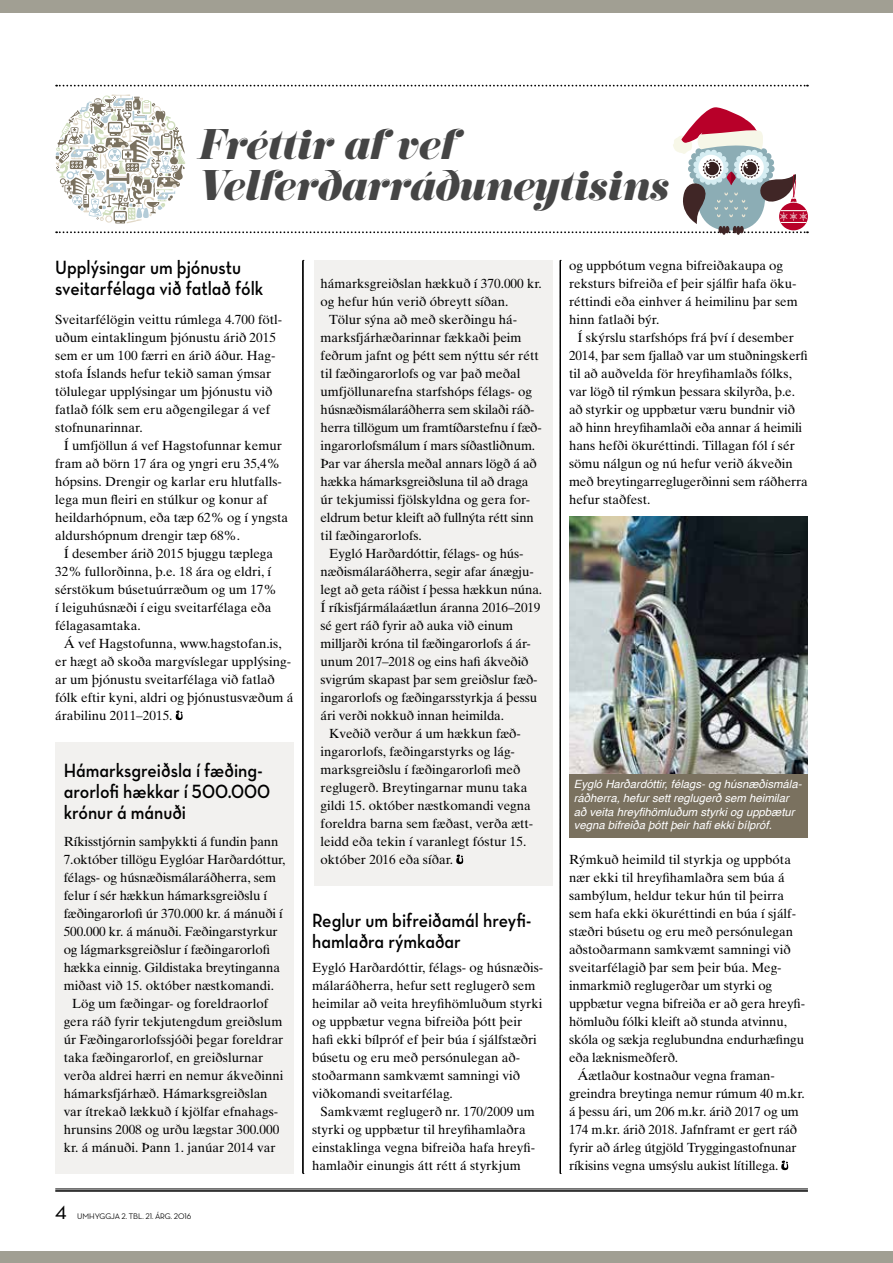
<style>
.page{position:relative;width:893px;height:1263px;background:#fff}
.page>*{position:absolute;margin:0;border:0;box-sizing:border-box;transform-origin:0 0}
.t1{font:italic 37.5px/41.5px "Eloquent JF Pro";color:#454545}
.t2{font:500 25.5px "Neutra Disp";color:#000}
.t3{font:19.5px/21px "Neutra Text Demi Alt";color:#000;scale:.91 1}
.t4{font:13.2px/18px "Times Ten";color:#000}
.t5{font:13.2px "Times Ten";letter-spacing:-.02em;color:#000}
.t6{font:italic 11.4px/13.6px "Helvetica";color:#fff}
.t7{font:500 8.25px "Neutra Disp";color:#000}
</style>
<div class="page">
<div style="left:0;top:1251px;width:893px;height:12px;background:#a19f93"></div>
<div style="left:0;top:0;width:893px;height:12px;background:#a19f93"></div>
<hr style="left:55px;top:1190px;width:753px;height:2px;background:#000">
<hr style="left:55px;top:1189px;width:753px;height:1px;background:#000">
<div style="left:569px;top:631px;width:239px;height:207px;background:#7a715f"></div>
<div style="left:55px;top:742px;width:239px;height:431px;background:#f2f1ef"></div>
<div style="left:314px;top:260px;width:238px;height:625px;background:#f2f1ef"></div>
<svg style="left:176px;top:710px;width:7px;height:10px"></svg>
<svg style="left:456px;top:854px;width:7px;height:10px"></svg>
<svg style="left:781px;top:1160px;width:7px;height:10px"></svg>
<svg style="left:56px;top:85px;width:752px;height:2px"></svg>
<svg style="left:303px;top:260px;width:1px;height:914px"></svg>
<svg style="left:560px;top:260px;width:1px;height:914px"></svg>
<img style="left:569px;top:516px;width:239px;height:257px">
<svg style="left:56px;top:94px;width:752px;height:141px"></svg>
<h1 class="t1" style="left:196px;top:125px;width:472px">Fréttir af vef<br>Velferðarráðuneytisins</h1>
<h3 class="t3" style="left:55px;top:256px;width:230px">Upplýsingar um þjónustu sveitarfélaga við fatlað fólk</h3>
<p class="t4" style="left:55px;top:310px;width:228px">Sveitarfélögin veittu rúmlega 4.700 fötl&shy;uðum eintaklingum þjónustu árið 2015 sem er um 100 færri en árið áður. Hag&shy;stofa Íslands hefur tekið saman ýmsar tölulegar upplýsingar um þjónustu við fatlað fólk sem eru aðgengilegar á vef stofnunarinnar.</p>
<p class="t4" style="left:55px;top:436px;width:234px;text-indent:9px">Í umfjöllun á vef Hagstofunnar kemur fram að börn 17 ára og yngri eru 35,4% hópsins. Drengir og karlar eru hlutfalls&shy;lega mun fleiri en stúlkur og konur af heildarhópnum, eða tæp 62% og í yngsta aldurshópnum drengir tæp 68%.</p>
<p class="t4" style="left:55px;top:544px;width:223px;text-indent:9px">Í desember árið 2015 bjuggu tæplega 32% fullorðinna, þ.e. 18 ára og eldri, í sérstökum búsetuúrræðum og um 17% í leiguhúsnæði í eigu sveitarfélaga eða félagasamtaka.</p>
<p class="t4" style="left:55px;top:634px;width:240px;text-indent:9px">Á vef Hagstofunna, www.hagstofan.is, er hægt að skoða margvíslegar upplýsing&shy;ar um þjónustu sveitarfélaga við fatlað fólk eftir kyni, aldri og þjónustusvæðum á árabilinu 2011–2015.</p>
<h3 class="t3" style="left:64px;top:759px;width:229px">Hámarksgreiðsla í fæðing&shy;arorlofi hækkar í 500.000 krónur á mánuði</h3>
<p class="t4" style="left:64px;top:832px;width:216px">Ríkisstjórnin samþykkti á fundin þann</p>
<p class="t4" style="left:64px;top:850px;width:223px">7.október tillögu Eyglóar Harðardóttur,</p>
<p class="t4" style="left:64px;top:868px;width:214px">félags- og húsnæðismálaráðherra, sem</p>
<p class="t4" style="left:64px;top:886px;width:205px">felur í sér hækkun hámarksgreiðslu í</p>
<p class="t4" style="left:64px;top:904px;width:221px">fæðingarorlofi úr 370.000 kr. á mánuði í</p>
<p class="t4" style="left:64px;top:922px;width:215px">500.000 kr. á mánuði. Fæðingarstyrkur</p>
<p class="t4" style="left:64px;top:940px;width:208px">og lágmarksgreiðslur í fæðingarorlofi</p>
<p class="t4" style="left:64px;top:958px;width:218px">hækka einnig. Gildistaka breytinganna</p>
<p class="t4" style="left:64px;top:976px;width:212px">miðast við 15. október næstkomandi.</p>
<p class="t4" style="left:72px;top:994px;width:197px">Lög um fæðingar- og foreldraorlof</p>
<p class="t4" style="left:64px;top:1012px;width:220px">gera ráð fyrir tekjutengdum greiðslum</p>
<p class="t4" style="left:64px;top:1030px;width:221px">úr Fæðingarorlofssjóði þegar foreldrar</p>
<p class="t4" style="left:64px;top:1048px;width:201px">taka fæðingarorlof, en greiðslurnar</p>
<p class="t4" style="left:64px;top:1066px;width:221px">verða aldrei hærri en nemur ákveðinni</p>
<p class="t4" style="left:64px;top:1084px;width:205px">hámarksfjárhæð. Hámarksgreiðslan</p>
<p class="t4" style="left:64px;top:1102px;width:216px">var ítrekað lækkuð í kjölfar efnahags-</p>
<p class="t4" style="left:64px;top:1120px;width:217px">hrunsins 2008 og urðu lægstar 300.000</p>
<p class="t4" style="left:64px;top:1138px;width:213px">kr. á mánuði. Þann 1. janúar 2014 var</p>
<h2 class="t2" style="left:55px;top:1196px;width:13px">4</h2>
<p class="t7" style="left:77px;top:1212px;width:116px">UMHYGGJA 2. TBL. 21. ÁRG. 2016</p>
<p class="t4" style="left:321px;top:274px;width:223px">hámarksgreiðslan hækkuð í 370.000 kr.</p>
<p class="t4" style="left:321px;top:292px;width:189px">og hefur hún verið óbreytt síðan.</p>
<p class="t4" style="left:329px;top:310px;width:190px">Tölur sýna að með skerðingu há-</p>
<p class="t4" style="left:321px;top:329px;width:202px">marksfjárhæðarinnar fækkaði þeim</p>
<p class="t4" style="left:321px;top:347px;width:220px">feðrum jafnt og þétt sem nýttu sér rétt</p>
<p class="t4" style="left:321px;top:365px;width:201px">til fæðingarorlofs og var það meðal</p>
<p class="t4" style="left:321px;top:383px;width:213px">umfjöllunarefna starfshóps félags- og</p>
<p class="t5" style="left:321px;top:402px;width:215px">húsnæðismálaráðherra sem skilaði ráð-</p>
<p class="t5" style="left:321px;top:420px;width:223px">herra tillögum um framtíðarstefnu í fæð-</p>
<p class="t4" style="left:321px;top:437px;width:216px">ingarorlofsmálum í mars síðastliðnum.</p>
<p class="t4" style="left:321px;top:455px;width:218px">Þar var áhersla meðal annars lögð á að</p>
<p class="t5" style="left:321px;top:474px;width:209px">hækka hámarksgreiðsluna til að draga</p>
<p class="t4" style="left:321px;top:491px;width:211px">úr tekjumissi fjölskyldna og gera for-</p>
<p class="t5" style="left:321px;top:510px;width:215px">eldrum betur kleift að fullnýta rétt sinn</p>
<p class="t4" style="left:321px;top:527px;width:103px">til fæðingarorlofs.</p>
<p class="t4" style="left:329px;top:545px;width:196px">Eygló Harðardóttir, félags- og hús-</p>
<p class="t4" style="left:321px;top:563px;width:215px">næðismálaráðherra, segir afar ánægju-</p>
<p class="t4" style="left:321px;top:581px;width:223px">legt að geta ráðist í þessa hækkun núna.</p>
<p class="t4" style="left:321px;top:599px;width:221px">Í ríkisfjármálaáætlun áranna 2016–2019</p>
<p class="t4" style="left:321px;top:617px;width:194px">sé gert ráð fyrir að auka við einum</p>
<p class="t4" style="left:321px;top:635px;width:212px">milljarði króna til fæðingarorlofs á ár-</p>
<p class="t4" style="left:321px;top:653px;width:210px">unum 2017–2018 og eins hafi ákveðið</p>
<p class="t4" style="left:321px;top:671px;width:218px">svigrúm skapast þar sem greiðslur fæð-</p>
<p class="t4" style="left:321px;top:689px;width:218px">ingarorlofs og fæðingarsstyrkja á þessu</p>
<p class="t4" style="left:321px;top:707px;width:185px">ári verði nokkuð innan heimilda.</p>
<p class="t4" style="left:329px;top:725px;width:193px">Kveðið verður á um hækkun fæð-</p>
<p class="t4" style="left:321px;top:743px;width:196px">ingarorlofs, fæðingarstyrks og lág-</p>
<p class="t4" style="left:321px;top:761px;width:201px">marksgreiðslu í fæðingarorlofi með</p>
<p class="t4" style="left:321px;top:779px;width:208px">reglugerð. Breytingarnar munu taka</p>
<p class="t4" style="left:321px;top:797px;width:212px">gildi 15. október næstkomandi vegna</p>
<p class="t4" style="left:321px;top:815px;width:214px">foreldra barna sem fæðast, verða ætt-</p>
<p class="t4" style="left:321px;top:833px;width:207px">leidd eða tekin í varanlegt fóstur 15.</p>
<p class="t4" style="left:321px;top:851px;width:134px">október 2016 eða síðar.</p>
<h3 class="t3" style="left:312px;top:909px;width:242px">Reglur um bifreiðamál hreyfi&shy;hamlaðra rýmkaðar</h3>
<p class="t4" style="left:312px;top:958px;width:233px">Eygló Harðardóttir, félags- og húsnæðis&shy;málaráðherra, hefur sett reglugerð sem heimilar að veita hreyfihömluðum styrki og uppbætur vegna bifreiða þótt þeir hafi ekki bílpróf ef þeir búa í sjálfstæðri búsetu og eru með persónulegan að&shy;stoðarmann samkvæmt samningi við viðkomandi sveitarfélag.</p>
<p class="t4" style="left:312px;top:1102px;width:224px;text-indent:9px">Samkvæmt reglugerð nr. 170/2009 um styrki og uppbætur til hreyfihamlaðra einstaklinga vegna bifreiða hafa hreyfi&shy;hamlaðir einungis átt rétt á styrkjum</p>
<p class="t4" style="left:569px;top:256px;width:230px">og uppbótum vegna bifreiðakaupa og reksturs bifreiða ef þeir sjálfir hafa öku&shy;réttindi eða einhver á heimilinu þar sem hinn fatlaði býr.</p>
<p class="t4" style="left:569px;top:328px;width:240px;text-indent:9px">Í skýrslu starfshóps frá því í desember 2014, þar sem fjallað var um stuðningskerfi til að auðvelda för hreyfihamlaðs fólks, var lögð til rýmkun þessara skilyrða, þ.e. að styrkir og uppbætur væru bundnir við að hinn hreyfihamlaði eða annar á heimili hans hefði ökuréttindi. Tillagan fól í sér sömu nálgun og nú hefur verið ákveðin með breytingarreglugerðinni sem ráðherra hefur staðfest.</p>
<p class="t6" style="left:574px;top:778px;width:228px">Eygló Harðardóttir, félags- og húsnæðismála-- ráðherra, hefur sett reglugerð sem heimilar að veita hreyfihömluðum styrki og uppbætur vegna bifreiða þótt þeir hafi ekki bílpróf.</p>
<p class="t4" style="left:569px;top:851px;width:223px">Rýmkuð heimild til styrkja og uppbóta</p>
<p class="t4" style="left:569px;top:869px;width:217px">nær ekki til hreyfihamlaðra sem búa á</p>
<p class="t4" style="left:569px;top:887px;width:216px">sambýlum, heldur tekur hún til þeirra</p>
<p class="t4" style="left:569px;top:905px;width:229px">sem hafa ekki ökuréttindi en búa í sjálf-</p>
<p class="t4" style="left:569px;top:923px;width:226px">stæðri búsetu og eru með persónulegan</p>
<p class="t4" style="left:569px;top:941px;width:223px">aðstoðarmann samkvæmt samningi við</p>
<p class="t4" style="left:569px;top:959px;width:214px">sveitarfélagið þar sem þeir búa. Meg-</p>
<p class="t4" style="left:569px;top:977px;width:205px">inmarkmið reglugerðar um styrki og</p>
<p class="t4" style="left:569px;top:995px;width:238px">uppbætur vegna bifreiða er að gera hreyfi-</p>
<p class="t4" style="left:569px;top:1013px;width:219px">hömluðu fólki kleift að stunda atvinnu,</p>
<p class="t4" style="left:569px;top:1031px;width:237px">skóla og sækja reglubundna endurhæfingu</p>
<p class="t4" style="left:569px;top:1049px;width:111px">eða læknismeðferð.</p>
<p class="t4" style="left:577px;top:1067px;width:199px">Áætlaður kostnaður vegna framan-</p>
<p class="t4" style="left:569px;top:1085px;width:237px">greindra breytinga nemur rúmum 40 m.kr.</p>
<p class="t4" style="left:569px;top:1103px;width:231px">á þessu ári, um 206 m.kr. árið 2017 og um</p>
<p class="t4" style="left:569px;top:1121px;width:230px">174 m.kr. árið 2018. Jafnframt er gert ráð</p>
<p class="t4" style="left:569px;top:1139px;width:229px">fyrir að árleg útgjöld Tryggingastofnunar</p>
<p class="t4" style="left:569px;top:1157px;width:211px">ríkisins vegna umsýslu aukist lítillega.</p>
</div>
